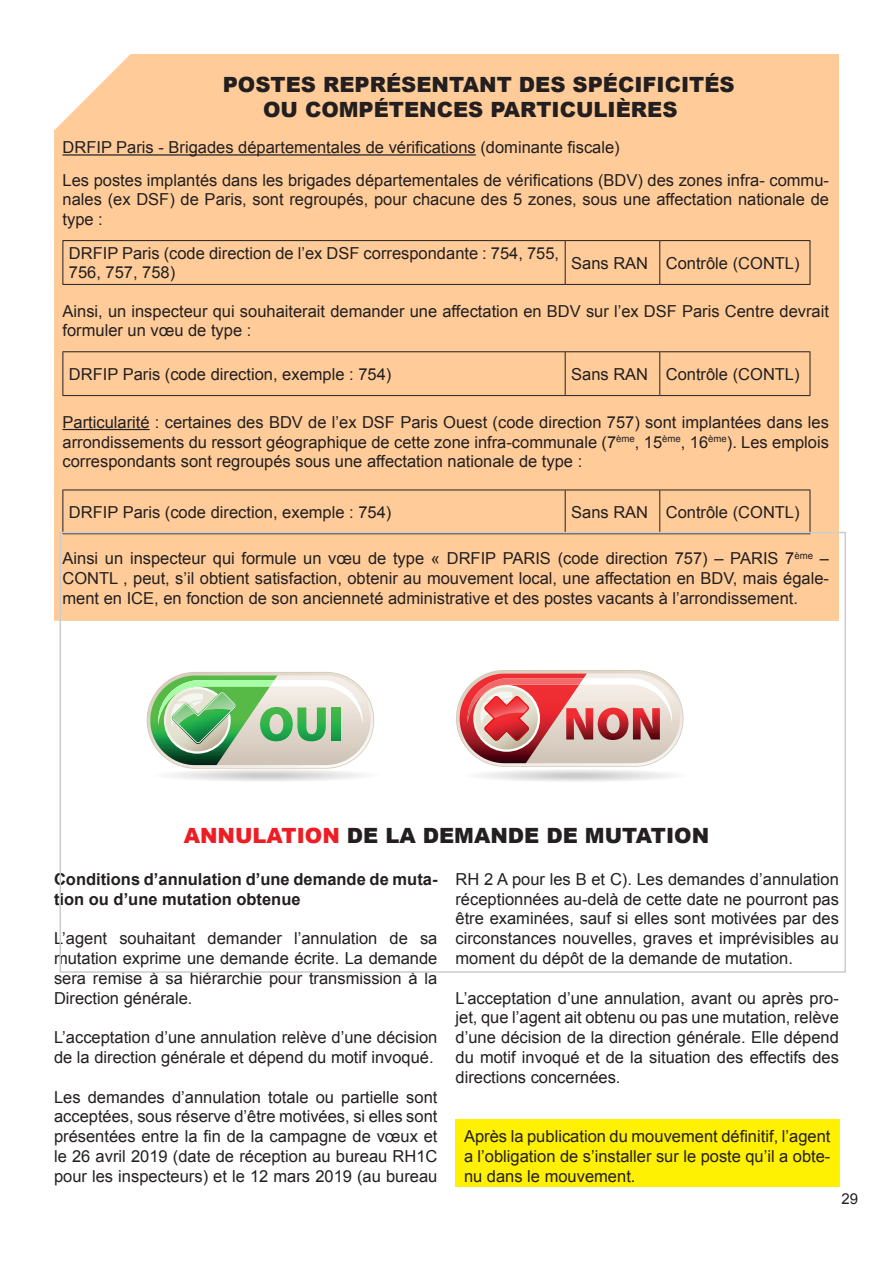
<style>
.page{position:relative;width:893px;height:1263px;background:#fff}
.page>*{position:absolute;margin:0;border:0;box-sizing:border-box;transform-origin:0 0}
.t1{font:900 21px "Arial";color:#231f20}
.t2{font:16.5px/19.8px "Arial";color:#231f20;text-align:justify}
.t3{font:700 16.5px/19.8px "Arial";color:#231f20}
.t4{font:15px "Arial";color:#231f20}
.s1{color:#ee1d23}
</style>
<div class="page">
<div style="left:455px;top:1119px;width:384px;height:67px;background:#fff101"></div>
<div style="left:54px;top:54px;width:785px;height:567px;background:#fc9"></div>
<hr style="left:63px;top:154px;width:413px;height:2px;background:#231f20">
<hr style="left:63px;top:429px;width:87px;height:1px;background:#231f20">
<hr style="left:63px;top:240px;width:502px;height:1px;background:#231f20">
<hr style="left:63px;top:241px;width:1px;height:43px;background:#231f20">
<hr style="left:565px;top:240px;width:95px;height:1px;background:#231f20">
<hr style="left:565px;top:241px;width:1px;height:43px;background:#231f20">
<hr style="left:660px;top:240px;width:150px;height:1px;background:#231f20">
<hr style="left:659px;top:241px;width:1px;height:43px;background:#231f20">
<hr style="left:810px;top:241px;width:1px;height:43px;background:#231f20">
<hr style="left:63px;top:284px;width:502px;height:1px;background:#231f20">
<hr style="left:565px;top:284px;width:95px;height:1px;background:#231f20">
<hr style="left:660px;top:284px;width:150px;height:1px;background:#231f20">
<hr style="left:63px;top:351px;width:502px;height:1px;background:#231f20">
<hr style="left:63px;top:352px;width:1px;height:43px;background:#231f20">
<hr style="left:565px;top:351px;width:95px;height:1px;background:#231f20">
<hr style="left:565px;top:352px;width:1px;height:43px;background:#231f20">
<hr style="left:660px;top:351px;width:150px;height:1px;background:#231f20">
<hr style="left:659px;top:352px;width:1px;height:43px;background:#231f20">
<hr style="left:810px;top:352px;width:1px;height:43px;background:#231f20">
<hr style="left:63px;top:395px;width:502px;height:1px;background:#231f20">
<hr style="left:565px;top:395px;width:95px;height:1px;background:#231f20">
<hr style="left:660px;top:395px;width:150px;height:1px;background:#231f20">
<hr style="left:63px;top:490px;width:502px;height:1px;background:#231f20">
<hr style="left:63px;top:490px;width:1px;height:43px;background:#231f20">
<hr style="left:565px;top:490px;width:95px;height:1px;background:#231f20">
<hr style="left:565px;top:490px;width:1px;height:43px;background:#231f20">
<hr style="left:660px;top:490px;width:150px;height:1px;background:#231f20">
<hr style="left:659px;top:490px;width:1px;height:43px;background:#231f20">
<hr style="left:810px;top:490px;width:1px;height:43px;background:#231f20">
<div style="left:60px;top:532px;width:786px;height:441px;border:2px solid #ccc"></div>
<div style="left:158px;top:769px;width:217px;height:13px;background:#fafafa;border-radius:50%"></div>
<div style="left:162px;top:769px;width:208px;height:12px;background:#f7f7f7;border-radius:50%"></div>
<div style="left:172px;top:770px;width:189px;height:11px;background:#f2f2f2;border-radius:50%"></div>
<div style="left:181px;top:770px;width:170px;height:10px;background:#ededed;border-radius:50%"></div>
<div style="left:191px;top:771px;width:151px;height:9px;background:#e8e8e8;border-radius:50%"></div>
<div style="left:200px;top:771px;width:132px;height:8px;background:#e3e3e3;border-radius:50%"></div>
<div style="left:210px;top:772px;width:113px;height:7px;background:#dedede;border-radius:50%"></div>
<div style="left:224px;top:772px;width:84px;height:6px;background:#d9d9d9;border-radius:50%"></div>
<div style="left:233px;top:773px;width:66px;height:5px;background:#d4d4d4;border-radius:50%"></div>
<hr style="left:243px;top:773px;width:46px;height:4px;background:#cfcfcf;border-radius:50%">
<svg style="left:147px;top:672px;width:227px;height:97px;background:#b4d0ad"></svg>
<svg style="left:332px;top:707px;width:9px;height:34px"></svg>
<div style="left:467px;top:769px;width:217px;height:13px;background:#fafafa;border-radius:50%"></div>
<div style="left:477px;top:770px;width:198px;height:11px;background:#f5f5f5;border-radius:50%"></div>
<div style="left:486px;top:770px;width:179px;height:11px;background:#f0f0f0;border-radius:50%"></div>
<div style="left:500px;top:771px;width:151px;height:9px;background:#e8e8e8;border-radius:50%"></div>
<div style="left:510px;top:771px;width:131px;height:9px;background:#e3e3e3;border-radius:50%"></div>
<div style="left:519px;top:772px;width:113px;height:7px;background:#dedede;border-radius:50%"></div>
<div style="left:533px;top:773px;width:85px;height:5px;background:#d9d9d9;border-radius:50%"></div>
<div style="left:543px;top:773px;width:65px;height:5px;background:#d4d4d4;border-radius:50%"></div>
<hr style="left:552px;top:774px;width:47px;height:3px;background:#cfcfcf;border-radius:50%">
<svg style="left:456px;top:670px;width:227px;height:97px;background:#dca19e"></svg>
<p class="t1" style="left:223px;top:69px;width:513px">POSTES REPRÉSENTANT DES SPÉCIFICITÉS</p>
<p class="t1" style="left:263px;top:94px;width:416px">OU COMPÉTENCES PARTICULIÈRES</p>
<p class="t2" style="left:63px;top:138px;width:559px">DRFIP Paris - Brigades départementales de vérifications (dominante fiscale)</p>
<p class="t2" style="left:63px;top:170px;width:768px">Les postes implantés dans les brigades départementales de vérifications (BDV) des zones infra- commu&shy;nales (ex DSF) de Paris, sont regroupés, pour chacune des 5 zones, sous une affectation nationale de type :</p>
<p class="t2" style="left:69px;top:243px;width:492px">DRFIP Paris (code direction de l’ex DSF correspondante : 754, 755,<br>756, 757, 758)</p>
<p class="t2" style="left:571px;top:253px;width:79px">Sans RAN</p>
<p class="t2" style="left:666px;top:253px;width:135px">Contrôle (CONTL)</p>
<p class="t2" style="left:63px;top:301px;width:768px">Ainsi, un inspecteur qui souhaiterait demander une affectation en BDV sur l’ex DSF Paris Centre devrait formuler un vœu de type :</p>
<p class="t2" style="left:69px;top:364px;width:324px">DRFIP Paris (code direction, exemple : 754)</p>
<p class="t2" style="left:571px;top:364px;width:79px">Sans RAN</p>
<p class="t2" style="left:666px;top:364px;width:135px">Contrôle (CONTL)</p>
<p class="t2" style="left:63px;top:412px;width:768px">Particularité : certaines des BDV de l’ex DSF Paris Ouest (code direction 757) sont implantées dans les arrondissements du ressort géographique de cette zone infra-communale (7<sup>ème</sup>, 15<sup>ème</sup>, 16<sup>ème</sup>). Les emplois correspondants sont regroupés sous une affectation nationale de type :</p>
<p class="t2" style="left:69px;top:502px;width:324px">DRFIP Paris (code direction, exemple : 754)</p>
<p class="t2" style="left:571px;top:502px;width:79px">Sans RAN</p>
<p class="t2" style="left:666px;top:502px;width:135px">Contrôle (CONTL)</p>
<p class="t2" style="left:63px;top:549px;width:768px">Ainsi un inspecteur qui formule un vœu de type « DRFIP PARIS (code direction 757) – PARIS 7<sup>ème</sup> – CONTL , peut, s’il obtient satisfaction, obtenir au mouvement local, une affectation en BDV, mais égale&shy;ment en ICE, en fonction de son ancienneté administrative et des postes vacants à l’arrondissement.</p>
<p class="t1" style="left:184px;top:820px;width:527px"><span class="s1">ANNULATION</span> DE LA DEMANDE DE MUTATION</p>
<p class="t2" style="left:455px;top:869px;width:385px">RH 2 A pour les B et C). Les demandes d’annulation réceptionnées au-delà de cette date ne pourront pas être examinées, sauf si elles sont motivées par des circonstances nouvelles, graves et imprévisibles au moment du dépôt de la demande de mutation.</p>
<p class="t2" style="left:455px;top:988px;width:385px">L’acceptation d’une annulation, avant ou après pro&shy;jet, que l’agent ait obtenu ou pas une mutation, relève d’une décision de la direction générale. Elle dépend du motif invoqué et de la situation des effectifs des directions concernées.</p>
<p class="t3" style="left:54px;top:870px;width:385px">Conditions d’annulation d’une demande de muta&shy;tion ou d’une mutation obtenue</p>
<p class="t2" style="left:54px;top:929px;width:385px">L’agent souhaitant demander l’annulation de sa mutation exprime une demande écrite. La demande sera remise à sa hiérarchie pour transmission à la Direction générale.</p>
<p class="t2" style="left:54px;top:1028px;width:385px">L’acceptation d’une annulation relève d’une décision de la direction générale et dépend du motif invoqué.</p>
<p class="t2" style="left:54px;top:1087px;width:385px">Les demandes d’annulation totale ou partielle sont acceptées, sous réserve d’être motivées, si elles sont présentées entre la fin de la campagne de vœux et le 26 avril 2019 (date de réception au bureau RH1C pour les inspecteurs) et le 12 mars 2019 (au bureau</p>
<p class="t2" style="left:464px;top:1127px;width:368px">Après la publication du mouvement définitif, l’agent a l’obligation de s’installer sur le poste qu’il a obte&shy;nu dans le mouvement.</p>
<p class="t4" style="left:841px;top:1189px;width:18px">29</p>
</div>
